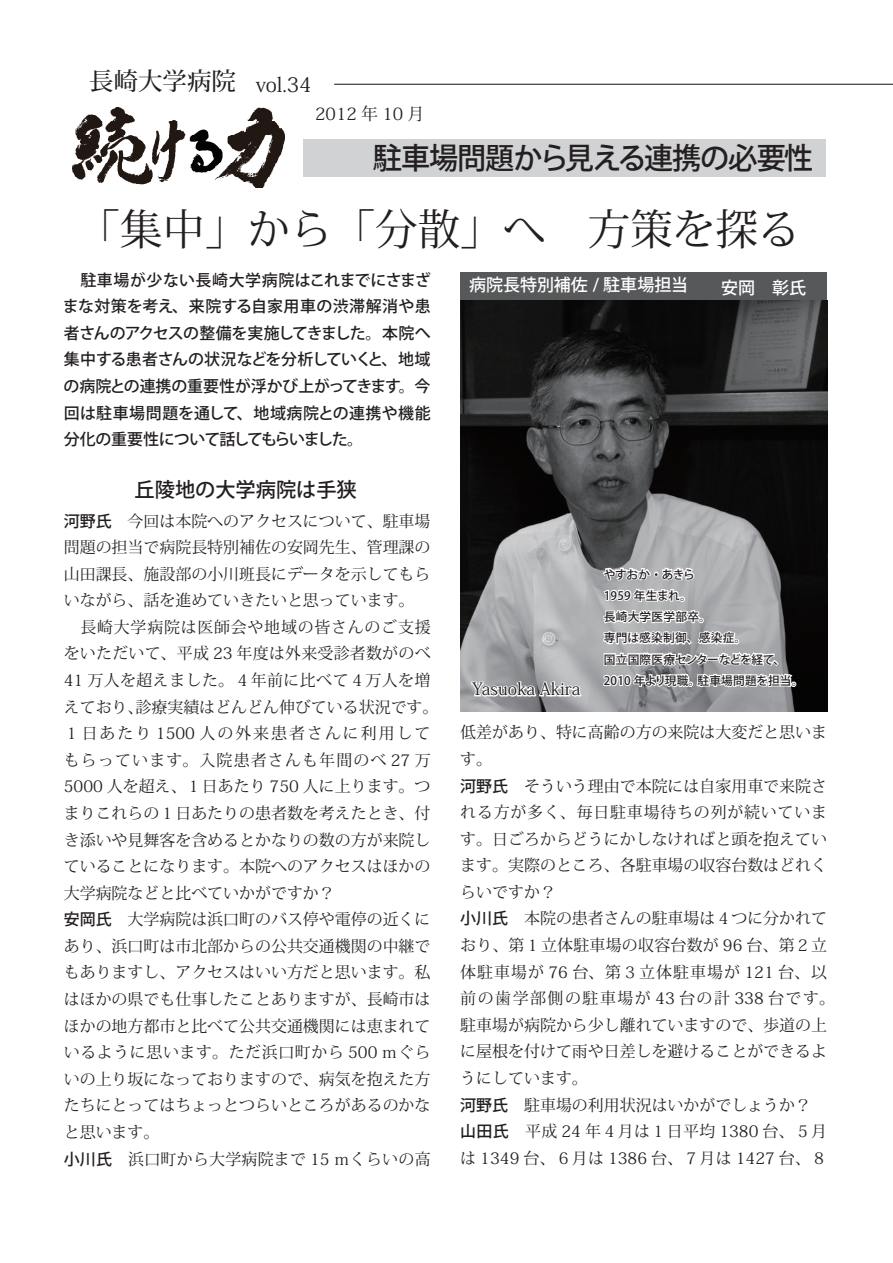
<style>
.page{position:relative;width:893px;height:1263px;background:#fff}
.page>*{position:absolute;margin:0;border:0;box-sizing:border-box;transform-origin:0 0}
.t1{font:42.45px "Koz Min Pro";color:#231f20}
.t2{font:500 29.7px "Koz Go Pro";letter-spacing:-.045em;color:#231f20}
.t3{font:500 24.45px "Koz Min Pro";color:#231f20}
.t4{font:500 20.25px "Koz Go Pro";color:#231f20}
.t5{font:20.25px "Koz Min Pro";color:#231f20}
.t6{font:16.95px "Koz Min Pro";color:#231f20}
.t7{font:500 16.95px "Koz Go Pro";color:#fff}
.t8{font:15.9px/26.5px "Koz Min Pro";color:#231f20}
.t9{font:500 15.9px/26.5px "Koz Go Pro";letter-spacing:-.01em;color:#231f20;text-align:justify}
.t10{font:500 11.7px/21.3px "Koz Go Pro";letter-spacing:.02em;color:#231f20}
.s1{font-family:"Koz Go Pro";font-weight:500}
</style>
<div class="page">
<div style="left:303px;top:139px;width:523px;height:38px;background:#d1d2d4"></div>
<hr style="left:335px;top:84px;width:558px;height:1px;background:#231f20">
<img style="left:72px;top:108px;width:212px;height:79px">
<div style="left:460px;top:272px;width:367px;height:28px;background:#57585a"></div>
<img style="left:460px;top:300px;width:367px;height:411px">
<svg style="left:470px;top:632px;width:113px;height:66px;background:#b0b1b4"></svg>
<svg style="left:601px;top:566px;width:195px;height:146px"></svg>
<h3 class="t3" style="left:89px;top:64px;width:148px">長崎大学病院</h3>
<p class="t5" style="left:256px;top:70px;width:58px">vol.34</p>
<p class="t6" style="left:315px;top:101px;width:111px">2012 年 10 月</p>
<h2 class="t2" style="left:373px;top:139px;width:442px">駐車場問題から見える連携の必要性</h2>
<h1 class="t1" style="left:78px;top:199px;width:724px">「集中」から「分散」へ　方策を探る</h1>
<p class="t9" style="left:63px;top:267px;width:370px">　駐車場が少ない長崎大学病院はこれまでにさまざまな対策を考え、来院する自家用車の渋滞解消や患者さんのアクセスの整備を実施してきました。本院へ集中する患者さんの状況などを分析していくと、地域の病院との連携の重要性が浮かび上がってきます。今回は駐車場問題を通して、地域病院との連携や機能分化の重要性について話してもらいました。</p>
<p class="t7" style="left:721px;top:277px;width:87px">安岡　彰氏</p>
<p class="t7" style="left:469px;top:274px;width:220px">病院長特別補佐 / 駐車場担当</p>
<p class="t4" style="left:135px;top:476px;width:224px">丘陵地の大学病院は手狭</p>
<p class="t8" style="left:64px;top:507px;width:376px"><span class="s1">河野氏</span>　今回は本院へのアクセスについて、駐車場問題の担当で病院長特別補佐の安岡先生、管理課の山田課長、施設部の小川班長にデータを示してもらいながら、話を進めていきたいと思っています。<br>　長崎大学病院は医師会や地域の皆さんのご支援をいただいて、平成 23 年度は外来受診者数がのべ<br>41 万人を超えました。４年前に比べて４万人を増えており、診療実績はどんどん伸びている状況です。<br>１日あたり 1500 人の外来患者さんに利用してもらっています。入院患者さんも年間のべ 27 万<br>5000 人を超え、１日あたり 750 人に上ります。つまりこれらの１日あたりの患者数を考えたとき、付き添いや見舞客を含めるとかなりの数の方が来院していることになります。本院へのアクセスはほかの大学病院などと比べていかがですか？<br><span class="s1">安岡氏</span>　大学病院は浜口町のバス停や電停の近くにあり、浜口町は市北部からの公共交通機関の中継でもありますし、アクセスはいい方だと思います。私はほかの県でも仕事したことありますが、長崎市はほかの地方都市と比べて公共交通機関には恵まれているように思います。ただ浜口町から 500 ｍぐらいの上り坂になっておりますので、病気を抱えた方たちにとってはちょっとつらいところがあるのかなと思います。<br><span class="s1">小川氏</span>　浜口町から大学病院まで 15 ｍくらいの高</p>
<p class="t6" style="left:472px;top:677px;width:110px">Yasuoka Akira</p>
<p class="t10" style="left:604px;top:564px;width:201px">やすおか・あきら<br>1959 年生まれ。<br>長崎大学医学部卒。<br>専門は感染制御、感染症。<br>国立国際医療センターなどを経て、<br>2010 年より現職。駐車場問題を担当。</p>
<p class="t8" style="left:460px;top:719px;width:376px">低差があり、特に高齢の方の来院は大変だと思います。<br><span class="s1">河野氏</span>　そういう理由で本院には自家用車で来院される方が多く、毎日駐車場待ちの列が続いています。日ごろからどうにかしなければと頭を抱えています。実際のところ、各駐車場の収容台数はどれくらいですか？<br><span class="s1">小川氏</span>　本院の患者さんの駐車場は４つに分かれており、第１立体駐車場の収容台数が 96 台、第２立体駐車場が 76 台、第３立体駐車場が 121 台、以前の歯学部側の駐車場が 43 台の計 338 台です。駐車場が病院から少し離れていますので、歩道の上に屋根を付けて雨や日差しを避けることができるようにしています。<br><span class="s1">河野氏</span>　駐車場の利用状況はいかがでしょうか？<br><span class="s1">山田氏</span>　平成 24 年４月は１日平均 1380 台、５月は 1349 台、６月は 1386 台、７月は 1427 台、８</p>
</div>
